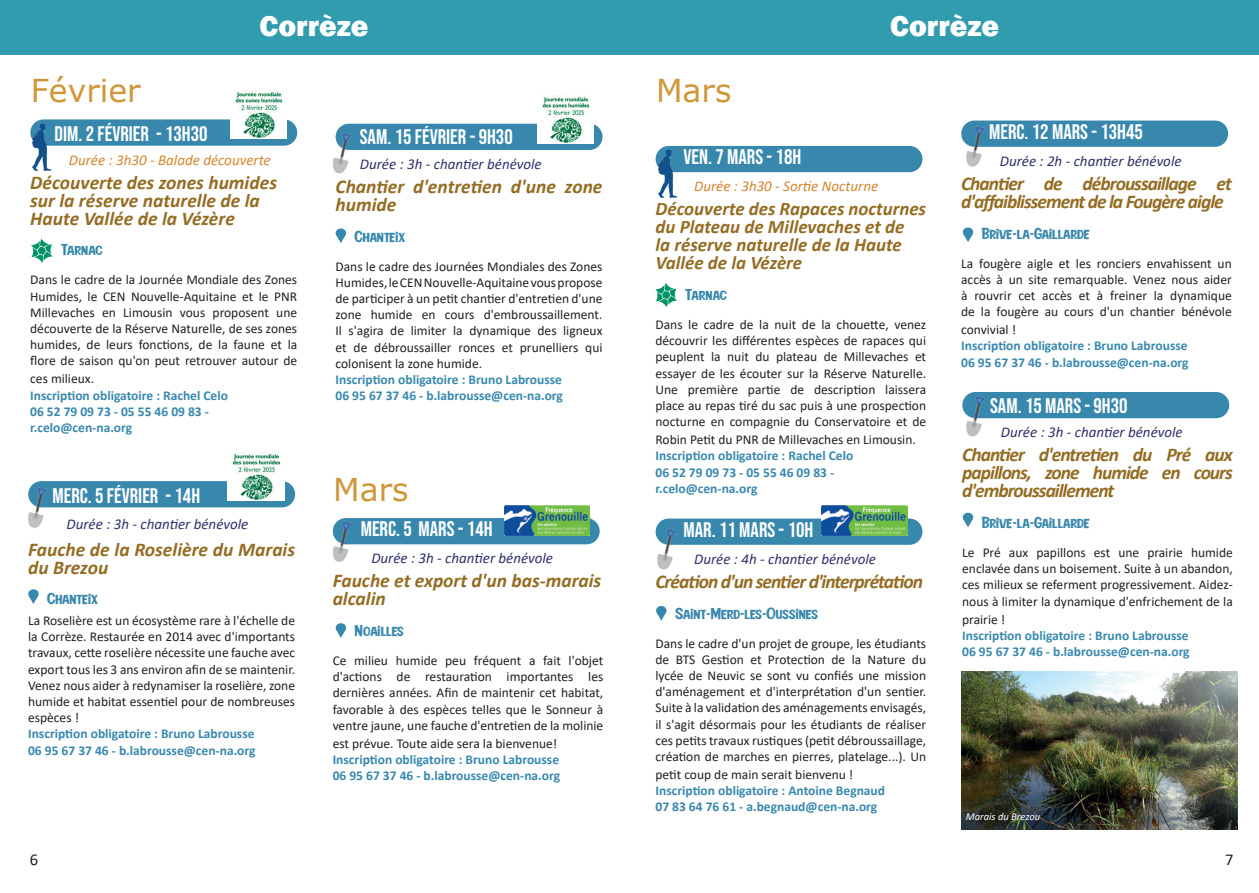
<style>
.page{position:relative;width:1259px;height:893px;background:#fff}
.page>*{position:absolute;margin:0;border:0;box-sizing:border-box;transform-origin:0 0}
.t1{font:31.5px "MS Reference Sans Serif";color:#d1963a}
.t2{font:800 30px "Franklin Gothic";color:#fff}
.t3{font:21px "Bebas Neue";color:#fff}
.t4{font:italic 700 19.5px/18px "Calibri";letter-spacing:-.01em;color:#946c22}
.t5{font:italic 700 19.5px/18px "Calibri";letter-spacing:-.05em;color:#946c22}
.t6{font:italic 700 19.05px/18px "Calibri";color:#946c22}
.t7{font:16.5px "Calibri";color:#231f20}
.t8{font:italic 15px "Calibri";color:#30326b}
.t9{font:15px "Down Hill";color:#3888ae}
.t10{font:italic 15px "Calibri";color:#d5862d}
.t11{font:13.5px/16.2px "Calibri";color:#231f20;text-align:justify}
.t12{font:700 13.5px/16.2px "Calibri";color:#3888ae}
.t13{font:italic 10.5px "Calibri";color:#fff}
</style>
<div class="page">
<div style="left:0;top:0;width:734px;height:54px;background:#329caf"></div>
<div style="left:30px;top:119px;width:267px;height:27px;background:#3888ae;border-radius:13px"></div>
<div style="left:655px;top:146px;width:267px;height:26px;background:#3888ae;border-radius:13px"></div>
<div style="left:655px;top:519px;width:267px;height:26px;background:#3888ae;border-radius:13px"></div>
<div style="left:961px;top:121px;width:267px;height:26px;background:#3888ae;border-radius:13px"></div>
<div style="left:962px;top:392px;width:267px;height:26px;background:#3888ae;border-radius:13px"></div>
<div style="left:336px;top:124px;width:266px;height:26px;background:#3888ae;border-radius:13px"></div>
<div style="left:28px;top:481px;width:267px;height:26px;background:#3888ae;border-radius:13px"></div>
<svg style="left:28px;top:589px;width:11px;height:15px"></svg>
<svg style="left:336px;top:228px;width:10px;height:15px"></svg>
<svg style="left:336px;top:623px;width:10px;height:15px"></svg>
<div style="left:608px;top:0;width:651px;height:54px;background:#329caf"></div>
<svg style="left:31px;top:239px;width:21px;height:24px"></svg>
<svg style="left:655px;top:283px;width:22px;height:24px"></svg>
<img style="left:230px;top:92px;width:57px;height:46px">
<img style="left:228px;top:454px;width:57px;height:47px">
<img style="left:537px;top:97px;width:57px;height:46px">
<img style="left:822px;top:506px;width:85px;height:29px">
<svg style="left:656px;top:606px;width:10px;height:15px"></svg>
<svg style="left:962px;top:227px;width:11px;height:15px"></svg>
<svg style="left:962px;top:513px;width:11px;height:14px"></svg>
<img style="left:655px;top:522px;width:40px;height:48px">
<img style="left:30px;top:119px;width:29px;height:52px">
<img style="left:655px;top:145px;width:30px;height:53px">
<img style="left:961px;top:672px;width:276px;height:157px">
<div style="left:333px;top:518px;width:266px;height:26px;background:#3888ae;border-radius:13px"></div>
<img style="left:505px;top:506px;width:85px;height:29px">
<img style="left:962px;top:392px;width:42px;height:45px">
<img style="left:961px;top:120px;width:43px;height:47px">
<img style="left:332px;top:518px;width:39px;height:44px">
<img style="left:332px;top:126px;width:20px;height:48px">
<img style="left:28px;top:481px;width:38px;height:47px">
<h2 class="t2" style="left:259px;top:7px;width:110px">Corrèze</h2>
<h2 class="t2" style="left:890px;top:7px;width:110px">Corrèze</h2>
<h1 class="t1" style="left:31px;top:70px;width:111px">Février</h1>
<h1 class="t1" style="left:656px;top:70px;width:77px">Mars</h1>
<h3 class="t3" style="left:55px;top:122px;width:154px">DIM. 2 FÉVRIER - 13H30</h3>
<h3 class="t3" style="left:360px;top:124px;width:154px">SAM. 15 FÉVRIER - 9H30</h3>
<h3 class="t3" style="left:989px;top:120px;width:155px">MERC. 12 MARS - 13H45</h3>
<p class="t10" style="left:69px;top:149px;width:203px">Durée : 3h30 - Balade découverte</p>
<p class="t8" style="left:360px;top:154px;width:183px">Durée : 3h - chantier bénévole</p>
<h3 class="t3" style="left:683px;top:145px;width:119px">VEN. 7 MARS - 18H</h3>
<p class="t8" style="left:999px;top:151px;width:183px">Durée : 2h - chantier bénévole</p>
<h3 class="t4" style="left:30px;top:173px;width:248px">Découverte des zones humides sur la réserve naturelle de la<br>Haute Vallée de la Vézère</h3>
<p class="t9" style="left:61px;top:240px;width:43px">Tarnac</p>
<p class="t11" style="left:30px;top:271px;width:268px">Dans le cadre de la Journée Mondiale des Zones Humides, le CEN Nouvelle-Aquitaine et le PNR Millevaches en Limousin vous proposent une découverte de la Réserve Naturelle, de ses zones humides, de leurs fonctions, de la faune et la flore de saison qu'on peut retrouver autour de</p>
<p class="t11" style="left:30px;top:370px;width:65px">ces milieux.</p>
<p class="t12" style="left:30px;top:387px;width:199px">Inscription obligatoire : Rachel Celo<br>06 52 79 09 73 - 05 55 46 09 83 - r.celo@cen-na.org</p>
<h3 class="t3" style="left:52px;top:484px;width:149px">MERC. 5 FÉVRIER - 14H</h3>
<p class="t8" style="left:66px;top:513px;width:183px">Durée : 3h - chantier bénévole</p>
<h3 class="t4" style="left:28px;top:539px;width:268px">Fauche de la Roselière du Marais du Brezou</h3>
<p class="t9" style="left:47px;top:589px;width:52px">Chanteix</p>
<p class="t11" style="left:28px;top:612px;width:268px">La Roselière est un écosystème rare à l'échelle de la Corrèze. Restaurée en 2014 avec d'importants travaux, cette roselière nécessite une fauche avec export tous les 3 ans environ afin de se maintenir.<br>Venez nous aider à redynamiser la roselière, zone humide et habitat essentiel pour de nombreuses espèces !</p>
<p class="t12" style="left:28px;top:725px;width:229px">Inscription obligatoire : Bruno Labrousse<br>06 95 67 37 46 - b.labrousse@cen-na.org</p>
<h3 class="t4" style="left:335px;top:177px;width:268px">Chantier d'entretien d'une zone humide</h3>
<p class="t9" style="left:355px;top:226px;width:52px">Chanteix</p>
<p class="t11" style="left:335px;top:258px;width:268px">Dans le cadre des Journées Mondiales des Zones Humides, le CEN Nouvelle-Aquitaine vous propose de participer à un petit chantier d'entretien d'une zone humide en cours d'embroussaillement.<br>Il s'agira de limiter la dynamique des ligneux et de débroussailler ronces et prunelliers qui colonisent la zone humide.</p>
<p class="t12" style="left:335px;top:371px;width:229px">Inscription obligatoire : Bruno Labrousse<br>06 95 67 37 46 - b.labrousse@cen-na.org</p>
<h1 class="t1" style="left:333px;top:469px;width:77px">Mars</h1>
<h3 class="t3" style="left:361px;top:517px;width:133px">MERC. 5 MARS - 14H</h3>
<p class="t8" style="left:371px;top:548px;width:183px">Durée : 3h - chantier bénévole</p>
<h3 class="t4" style="left:333px;top:571px;width:270px">Fauche et export d'un bas-marais alcalin</h3>
<p class="t9" style="left:355px;top:621px;width:51px">Noailles</p>
<p class="t11" style="left:333px;top:652px;width:272px">Ce milieu humide peu fréquent a fait l'objet d'actions de restauration importantes les dernières années. Afin de maintenir cet habitat, favorable à des espèces telles que le Sonneur à ventre jaune, une fauche d'entretien de la molinie</p>
<p class="t11" style="left:333px;top:735px;width:226px">est prévue. Toute aide sera la bienvenue!</p>
<p class="t12" style="left:333px;top:751px;width:229px">Inscription obligatoire : Bruno Labrousse<br>06 95 67 37 46 - b.labrousse@cen-na.org</p>
<p class="t10" style="left:694px;top:176px;width:186px">Durée : 3h30 - Sortie Nocturne</p>
<h3 class="t6" style="left:655px;top:199px;width:272px">Découverte des Rapaces nocturnes du Plateau de Millevaches et de<br>la réserve naturelle de la Haute<br>Vallée de la Vézère</h3>
<p class="t9" style="left:685px;top:285px;width:43px">Tarnac</p>
<p class="t11" style="left:655px;top:316px;width:272px">Dans le cadre de la nuit de la chouette, venez découvrir les différentes espèces de rapaces qui peuplent la nuit du plateau de Millevaches et essayer de les écouter sur la Réserve Naturelle.<br>Une première partie de description laissera place au repas tiré du sac puis à une prospection nocturne en compagnie du Conservatoire et de</p>
<p class="t11" style="left:655px;top:431px;width:262px">Robin Petit du PNR de Millevaches en Limousin.</p>
<p class="t12" style="left:655px;top:448px;width:199px">Inscription obligatoire : Rachel Celo<br>06 52 79 09 73 - 05 55 46 09 83 - r.celo@cen-na.org</p>
<h3 class="t3" style="left:683px;top:518px;width:131px">MAR. 11 MARS - 10H</h3>
<p class="t8" style="left:694px;top:549px;width:183px">Durée : 4h - chantier bénévole</p>
<h3 class="t5" style="left:655px;top:572px;width:269px">Création d'un sentier d'interprétation</h3>
<p class="t9" style="left:675px;top:603px;width:144px">Saint-Merd-les-Oussines</p>
<p class="t11" style="left:655px;top:635px;width:272px">Dans le cadre d'un projet de groupe, les étudiants de BTS Gestion et Protection de la Nature du lycée de Neuvic se sont vu confiés une mission d'aménagement et d'interprétation d'un sentier.<br>Suite à la validation des aménagements envisagés, il s'agit désormais pour les étudiants de réaliser ces petits travaux rustiques (petit débroussaillage, création de marches en pierres, platelage...). Un</p>
<p class="t11" style="left:655px;top:766px;width:199px">petit coup de main serait bienvenu !</p>
<p class="t12" style="left:655px;top:782px;width:231px">Inscription obligatoire : Antoine Begnaud<br>07 83 64 76 61 - a.begnaud@cen-na.org</p>
<h3 class="t5" style="left:961px;top:174px;width:272px">Chantier de débroussaillage et d'affaiblissement de la Fougère aigle</h3>
<p class="t9" style="left:981px;top:223px;width:110px">Brive-la-Gaillarde</p>
<p class="t11" style="left:961px;top:255px;width:272px">La fougère aigle et les ronciers envahissent un accès à un site remarquable. Venez nous aider à rouvrir cet accès et à freiner la dynamique de la fougère au cours d'un chantier bénévole</p>
<p class="t11" style="left:961px;top:321px;width:56px">convivial !</p>
<p class="t12" style="left:961px;top:338px;width:229px">Inscription obligatoire : Bruno Labrousse<br>06 95 67 37 46 - b.labrousse@cen-na.org</p>
<h3 class="t3" style="left:990px;top:394px;width:139px">SAM. 15 MARS - 9H30</h3>
<p class="t8" style="left:1001px;top:422px;width:183px">Durée : 3h - chantier bénévole</p>
<h3 class="t4" style="left:962px;top:445px;width:272px;text-align:justify">Chantier d'entretien du Pré aux papillons, zone humide en cours d'embroussaillement</h3>
<p class="t9" style="left:981px;top:513px;width:110px">Brive-la-Gaillarde</p>
<p class="t11" style="left:962px;top:544px;width:272px">Le Pré aux papillons est une prairie humide enclavée dans un boisement. Suite à un abandon, ces milieux se referment progressivement. Aidez&shy;nous à limiter la dynamique d'enfrichement de la</p>
<p class="t11" style="left:962px;top:611px;width:45px">prairie !</p>
<p class="t12" style="left:962px;top:627px;width:229px">Inscription obligatoire : Bruno Labrousse<br>06 95 67 37 46 - b.labrousse@cen-na.org</p>
<p class="t13" style="left:965px;top:809px;width:76px">Marais du Brezou</p>
<p class="t7" style="left:30px;top:848px;width:10px">6</p>
<p class="t7" style="left:1225px;top:848px;width:10px">7</p>
</div>
